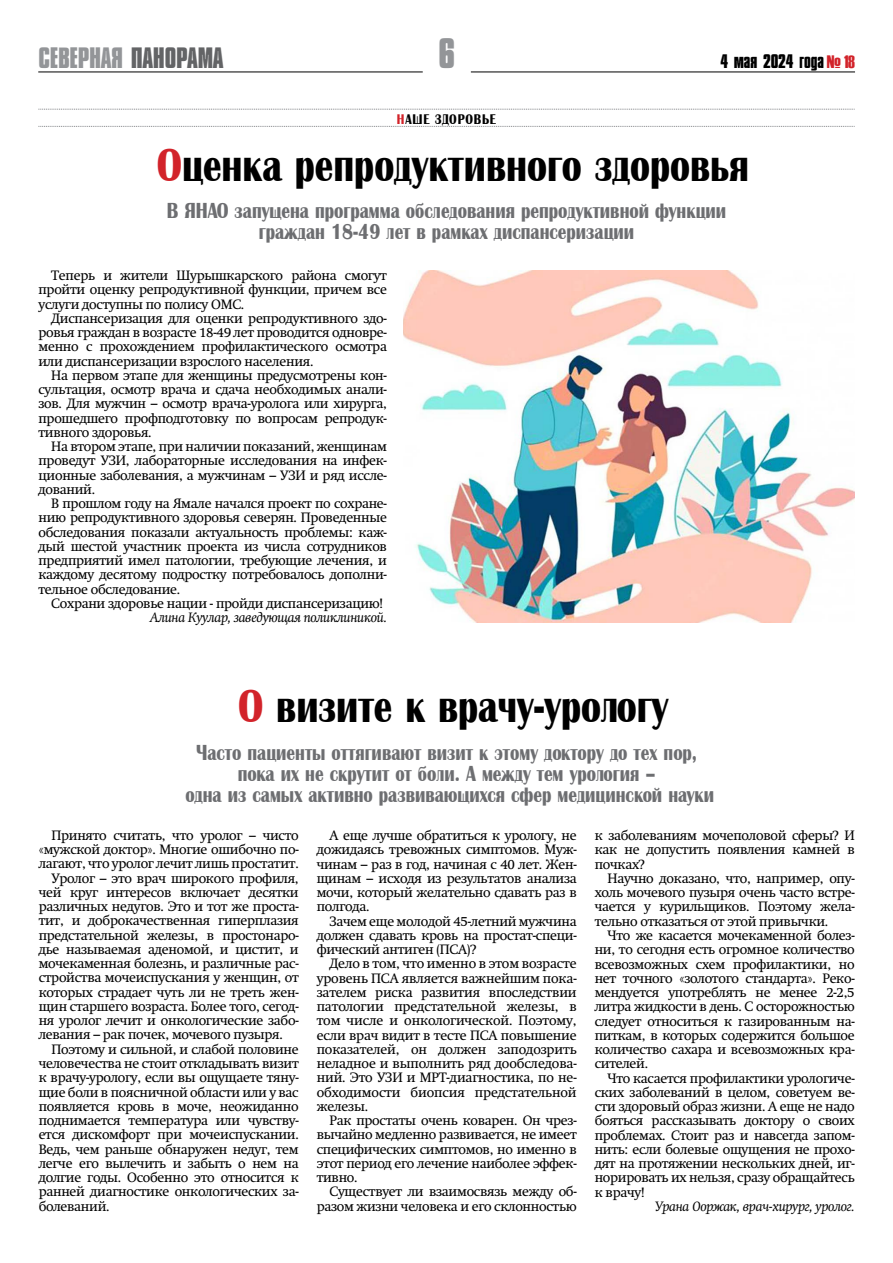
<style>
.page{position:relative;width:893px;height:1263px;background:#fff}
.page>*{position:absolute;margin:0;border:0;box-sizing:border-box;transform-origin:0 0}
.t1{font:700 45px "A Albionic Nr";color:#000}
.t2{font:700 39px "Compacta MT Cyrillic";color:#939598}
.t3{font:700 27px "Compacta MT Cyrillic";letter-spacing:-.01em;color:#939598}
.t4{font:700 21px/21px "A Albionic Nr";color:#6d6e71}
.t5{font:700 18px "Compacta MT Cyrillic";letter-spacing:-.01em;color:#000}
.t6{font:13.5px/14.2px "Swift";letter-spacing:-.02em;color:#000;text-align:justify}
.t7{font:italic 13.5px "Swift";letter-spacing:-.02em;color:#000}
.t8{font:700 13.5px "A Albionic Nr";letter-spacing:.06em;color:#000}
.s1{color:#636466}
.s2{color:#d2232a}
.s3{font-family:"Haettenschweiler";font-weight:400;color:#d2232a}
</style>
<div class="page">
<hr style="left:38px;top:72px;width:385px;height:1px;background:#000">
<hr style="left:471px;top:72px;width:384px;height:1px;background:#000">
<svg style="left:38px;top:126px;width:817px;height:1px"></svg>
<svg style="left:38px;top:109px;width:817px;height:1px"></svg>
<img style="left:404px;top:270px;width:450px;height:353px">
<h3 class="t3" style="left:39px;top:41px;width:186px">СЕВЕРНАЯ <span class="s1">ПАНОРАМА</span></h3>
<h2 class="t2" style="left:438px;top:28px;width:18px">6</h2>
<p class="t8" style="left:397px;top:112px;width:101px"><span class="s2">н</span>аше здоровье</p>
<h3 class="t5" style="left:720px;top:50px;width:136px">4 мая 2024 года <span class="s3">№ 18</span></h3>
<h1 class="t1" style="left:157px;top:140px;width:594px"><span class="s2">О</span>ценка репродуктивного здоровья</h1>
<h3 class="t4" style="left:167px;top:200px;width:41px">В ЯНАО</h3>
<h3 class="t4" style="left:259px;top:200px;width:469px;text-indent:-24px">запущена программа обследования репродуктивной функции граждан 18-49 лет в рамках диспансеризации</h3>
<p class="t6" style="left:38px;top:268px;width:350px;text-indent:13px">Теперь и жители Шурышкарского района смогут пройти оценку репродуктивной функции, причем все услуги доступны по полису ОМС.</p>
<p class="t6" style="left:38px;top:311px;width:350px;text-indent:13px">Диспансеризация для оценки репродуктивного здо&shy;ровья граждан в возрасте 18-49 лет проводится одновре&shy;менно с прохождением профилактического осмотра или диспансеризации взрослого населения.</p>
<p class="t6" style="left:38px;top:368px;width:350px;text-indent:13px">На первом этапе для женщины предусмотрены кон&shy;сультация, осмотр врача и сдача необходимых анали&shy;зов. Для мужчин – осмотр врача-уролога или хирурга, прошедшего профподготовку по вопросам репродук&shy;тивного здоровья.</p>
<p class="t6" style="left:38px;top:439px;width:350px;text-indent:13px">На втором этапе, при наличии показаний, женщинам проведут УЗИ, лабораторные исследования на инфек&shy;ционные заболевания, а мужчинам – УЗИ и ряд иссле&shy;дований.</p>
<p class="t6" style="left:38px;top:496px;width:350px;text-indent:13px">В прошлом году на Ямале начался проект по сохране&shy;нию репродуктивного здоровья северян. Проведенные обследования показали актуальность проблемы: каж&shy;дый шестой участник проекта из числа сотрудников предприятий имел патологии, требующие лечения, и каждому десятому подростку потребовалось дополни&shy;тельное обследование.</p>
<p class="t6" style="left:51px;top:596px;width:333px">Сохрани здоровье нации - пройди диспансеризацию!</p>
<p class="t7" style="left:150px;top:610px;width:238px">Алина Куулар, заведующая поликлиникой.</p>
<h1 class="t1" style="left:238px;top:682px;width:433px"><span class="s2">О</span> визите к врачу-урологу</h1>
<h3 class="t4" style="left:185px;top:742px;width:530px;text-align:center">Часто пациенты оттягивают визит к этому доктору до тех пор, пока их не скрутит от боли. А между тем урология –<br>одна из самых активно развивающихся сфер медицинской науки</h3>
<p class="t6" style="left:51px;top:828px;width:249px">Принято считать, что уролог – чисто</p>
<p class="t6" style="left:39px;top:842px;width:261px">«мужской доктор». Многие ошибочно по-</p>
<p class="t6" style="left:39px;top:857px;width:261px">лагают, что уролог лечит лишь простатит.</p>
<p class="t6" style="left:51px;top:871px;width:249px">Уролог – это врач широкого профиля,</p>
<p class="t6" style="left:39px;top:885px;width:261px">чей круг интересов включает десятки</p>
<p class="t6" style="left:39px;top:899px;width:261px">различных недугов. Это и тот же проста-</p>
<p class="t6" style="left:39px;top:914px;width:261px">тит, и доброкачественная гиперплазия</p>
<p class="t6" style="left:39px;top:928px;width:261px">предстательной железы, в простонаро-</p>
<p class="t6" style="left:39px;top:942px;width:261px">дье называемая аденомой, и цистит, и</p>
<p class="t6" style="left:39px;top:956px;width:261px">мочекаменная болезнь, и различные рас-</p>
<p class="t6" style="left:39px;top:971px;width:261px">стройства мочеиспускания у женщин, от</p>
<p class="t6" style="left:39px;top:985px;width:261px">которых страдает чуть ли не треть жен-</p>
<p class="t6" style="left:39px;top:999px;width:261px">щин старшего возраста. Более того, сегод-</p>
<p class="t6" style="left:39px;top:1013px;width:261px">ня уролог лечит и онкологические забо-</p>
<p class="t6" style="left:39px;top:1028px;width:246px">левания – рак почек, мочевого пузыря.</p>
<p class="t6" style="left:51px;top:1042px;width:249px">Поэтому и сильной, и слабой половине</p>
<p class="t6" style="left:39px;top:1056px;width:261px">человечества не стоит откладывать визит</p>
<p class="t6" style="left:39px;top:1070px;width:261px">к врачу-урологу, если вы ощущаете тяну-</p>
<p class="t6" style="left:39px;top:1085px;width:261px">щие боли в поясничной области или у вас</p>
<p class="t6" style="left:39px;top:1099px;width:261px">появляется кровь в моче, неожиданно</p>
<p class="t6" style="left:39px;top:1113px;width:261px">поднимается температура или чувству-</p>
<p class="t6" style="left:39px;top:1127px;width:261px">ется дискомфорт при мочеиспускании.</p>
<p class="t6" style="left:39px;top:1142px;width:261px">Ведь, чем раньше обнаружен недуг, тем</p>
<p class="t6" style="left:39px;top:1156px;width:261px">легче его вылечить и забыть о нем на</p>
<p class="t6" style="left:39px;top:1170px;width:261px">долгие годы. Особенно это относится к</p>
<p class="t6" style="left:39px;top:1184px;width:261px">ранней диагностике онкологических за-</p>
<p class="t6" style="left:39px;top:1199px;width:72px">болеваний.</p>
<p class="t6" style="left:317px;top:828px;width:261px;text-indent:13px">А еще лучше обратиться к урологу, не дожидаясь тревожных симптомов. Муж&shy;чинам – раз в год, начиная с 40 лет. Жен&shy;щинам – исходя из результатов анализа мочи, который желательно сдавать раз в полгода.</p>
<p class="t6" style="left:317px;top:914px;width:261px;text-indent:13px">Зачем еще молодой 45-летний мужчина должен сдавать кровь на простат-специ&shy;фический антиген (ПСА</p>
<p class="t6" style="left:467px;top:942px;width:11px">)?</p>
<p class="t6" style="left:329px;top:956px;width:249px">Дело в том, что именно в этом возрасте</p>
<p class="t6" style="left:317px;top:971px;width:65px">уровень ПСА</p>
<p class="t6" style="left:317px;top:971px;width:261px;text-indent:85px">является важнейшим пока&shy;зателем риска развития впоследствии патологии предстательной железы, в том числе и онкологической. Поэтому, если врач видит в тесте ПСА</p>
<p class="t6" style="left:317px;top:1028px;width:261px;text-indent:184px">повышение показателей, он должен заподозрить неладное и выполнить ряд дообследова&shy;ний. Это УЗИ и МРТ-диагностика, по не&shy;обходимости биопсия предстательной железы.</p>
<p class="t6" style="left:317px;top:1113px;width:261px;text-indent:13px">Рак простаты очень коварен. Он чрез&shy;вычайно медленно развивается, не имеет специфических симптомов, но именно в этот период его лечение наиболее эффек&shy;тивно.</p>
<p class="t6" style="left:317px;top:1185px;width:261px;text-align:right">Существует ли взаимосвязь между об&shy;разом жизни человека и его склонностью</p>
<p class="t6" style="left:595px;top:828px;width:261px">к заболеваниям мочеполовой сферы? И как не допустить появления камней в почках?</p>
<p class="t6" style="left:595px;top:871px;width:261px;text-indent:13px">Научно доказано, что, например, опу&shy;холь мочевого пузыря очень часто встре&shy;чается у курильщиков. Поэтому жела&shy;тельно отказаться от этой привычки.</p>
<p class="t6" style="left:595px;top:928px;width:261px;text-indent:13px">Что же касается мочекаменной болез&shy;ни, то сегодня есть огромное количество всевозможных схем профилактики, но нет точного «золотого стандарта». Реко&shy;мендуется употреблять не менее 2-2,5 литра жидкости в день. С осторожностью следует относиться к газированным на&shy;питкам, в которых содержится большое количество сахара и всевозможных кра&shy;сителей.</p>
<p class="t6" style="left:595px;top:1071px;width:261px;text-indent:13px">Что касается профилактики урологиче&shy;ских заболеваний в целом, советуем ве&shy;сти здоровый образ жизни. А еще не надо бояться рассказывать доктору о своих проблемах. Стоит раз и навсегда запом&shy;нить: если болевые ощущения не прохо&shy;дят на протяжении нескольких дней, иг&shy;норировать их нельзя, сразу обращайтесь к врачу!</p>
<p class="t7" style="left:655px;top:1198px;width:201px">Урана Ооржак, врач-хирург, уролог.</p>
</div>
